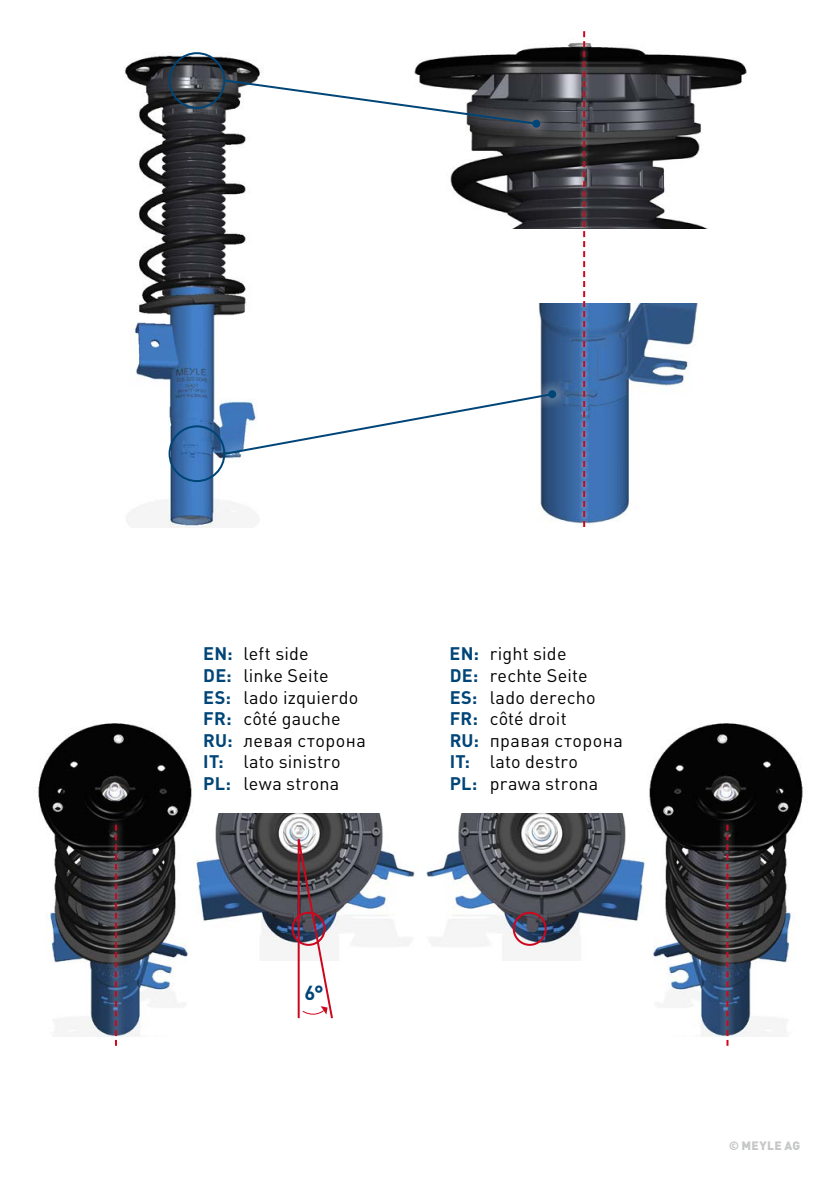
<style>
.page{position:relative;width:840px;height:1191px;background:#fff}
.page>*{position:absolute;margin:0;border:0;box-sizing:border-box;transform-origin:0 0}
.t1{font:700 20px "DIN Pro";color:#004578}
.t2{font:18px/21.6px "DIN Pro";letter-spacing:.01em;color:#000}
.t3{font:900 12px "DIN Pro";letter-spacing:.025em;color:#c6c7c8}
.s1{font-weight:700;color:#004578}
</style>
<div class="page">
<img style="left:125px;top:52px;width:134px;height:475px">
<img style="left:415px;top:42px;width:332px;height:186px">
<img style="left:538px;top:304px;width:160px;height:220px">
<svg style="left:213px;top:68px;width:339px;height:72px"></svg>
<svg style="left:223px;top:78px;width:315px;height:48px"></svg>
<div style="left:532px;top:120px;width:8px;height:8px;background:#004578;border-radius:50%"></div>
<svg style="left:213px;top:378px;width:354px;height:88px"></svg>
<svg style="left:223px;top:392px;width:331px;height:64px"></svg>
<div style="left:548px;top:390px;width:8px;height:8px;background:#004578;border-radius:50%"></div>
<div style="left:168px;top:52px;width:57px;height:57px;border:2px solid #004578;border-radius:50%"></div>
<div style="left:168px;top:425px;width:57px;height:57px;border:2px solid #004578;border-radius:50%"></div>
<img style="left:38px;top:723px;width:154px;height:314px">
<img style="left:649px;top:723px;width:154px;height:314px">
<img style="left:196px;top:813px;width:219px;height:147px">
<img style="left:426px;top:813px;width:219px;height:147px">
<svg style="left:107px;top:817px;width:18px;height:229px"></svg>
<svg style="left:115px;top:824px;width:2px;height:221px"></svg>
<svg style="left:718px;top:817px;width:18px;height:229px"></svg>
<svg style="left:726px;top:824px;width:2px;height:221px"></svg>
<div style="left:291px;top:911px;width:34px;height:34px;border:2px solid #cd071e;border-radius:50%"></div>
<div style="left:512px;top:911px;width:34px;height:34px;border:2px solid #cd071e;border-radius:50%"></div>
<img style="left:296px;top:818px;width:38px;height:201px">
<div style="left:578px;top:27px;width:11px;height:505px;background:#fff;opacity:.75"></div>
<svg style="left:583px;top:31px;width:2px;height:496px"></svg>
<p class="t2" style="left:203px;top:642px;width:164px"><span class="s1">EN:</span> left side<br><span class="s1">DE:</span> linke Seite<br><span class="s1">ES:</span> lado izquierdo<br><span class="s1">FR:</span> côté gauche<br><span class="s1">RU:</span> левая сторона<br><span class="s1">IT:</span> lato sinistro<br><span class="s1">PL:</span> lewa strona</p>
<p class="t1" style="left:304px;top:977px;width:21px">6°</p>
<p class="t2" style="left:449px;top:642px;width:174px"><span class="s1">EN:</span> right side<br><span class="s1">DE:</span> rechte Seite<br><span class="s1">ES:</span> lado derecho<br><span class="s1">FR:</span> côté droit<br><span class="s1">RU:</span> правая сторона<br><span class="s1">IT:</span> lato destro<br><span class="s1">PL:</span> prawa strona</p>
<p class="t3" style="left:728px;top:1136px;width:73px">© MEYLE AG</p>
</div>
